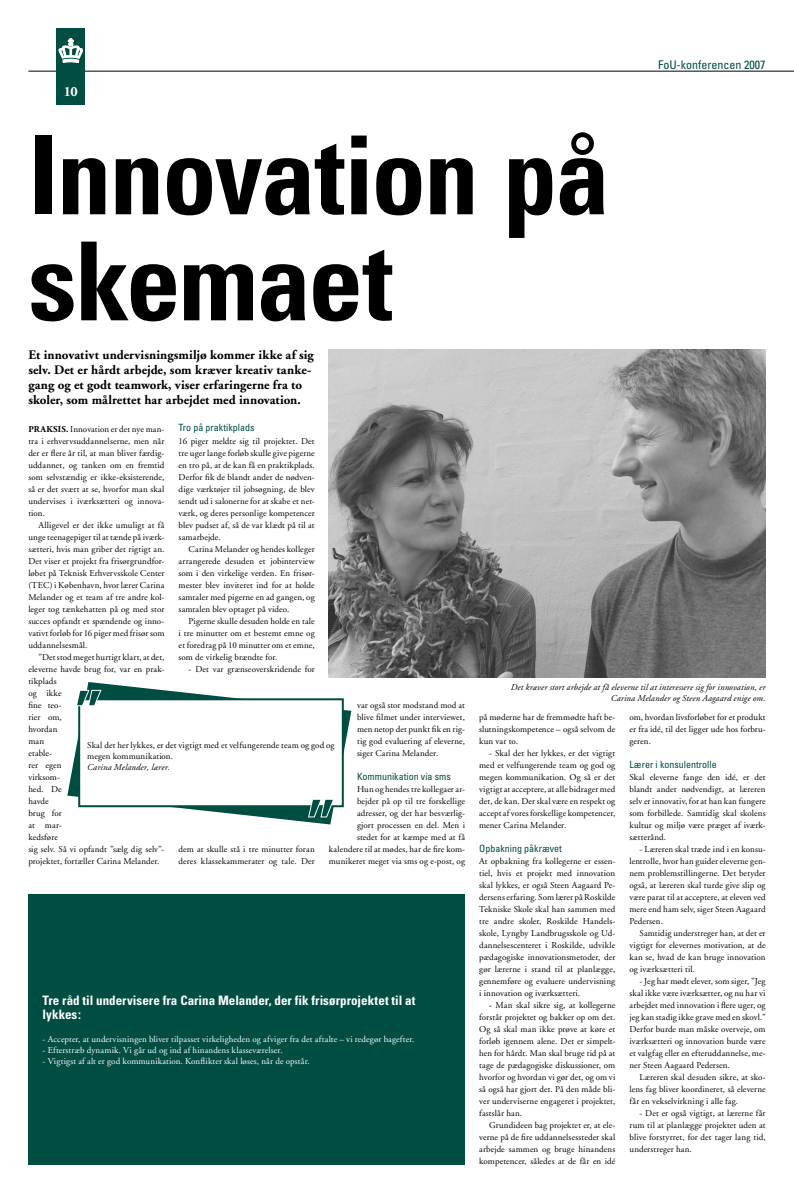
<style>
.page{position:relative;width:794px;height:1191px;background:#fff}
.page>*{position:absolute;margin:0;border:0;box-sizing:border-box;transform-origin:0 0}
.t1{font:700 condensed 109px/106px "Univers";letter-spacing:-.015em;color:#000}
.t2{font:condensed 72px "Univers";color:#004d41}
.t3{font:700 14px "Adobe Garamond";color:#fff}
.t4{font:700 13px/15px "Adobe Garamond";letter-spacing:.005em;color:#000}
.t5{font:700 condensed 13px/14px "Univers";letter-spacing:.005em;color:#fff}
.t6{font:condensed 12px "Univers";color:#004d41}
.t7{font:condensed 10px "Univers";color:#004d41}
.t8{font:9px/12px "Adobe Garamond";letter-spacing:.01em;color:#000;text-align:justify}
.t9{font:9px "Adobe Garamond";letter-spacing:.015em;color:#fff}
.t10{font:italic 9px/11px "Adobe Garamond";letter-spacing:.01em;color:#000;text-align:right}
.s1{font-weight:700}
</style>
<div class="page">
<hr style="left:28px;top:71px;width:766px;height:1px;background:#000">
<div style="left:57px;top:28px;width:28px;height:77px;background:#004d41"></div>
<svg style="left:59px;top:38px;width:24px;height:25px"></svg>
<div style="left:28px;top:894px;width:437px;height:270px;background:#004d41"></div>
<img style="left:329px;top:349px;width:436px;height:328px">
<svg style="left:67px;top:682px;width:284px;height:142px"></svg>
<div style="left:79px;top:699px;width:264px;height:107px;background:#fff"></div>
<div style="left:78px;top:698px;width:266px;height:109px;border:2px solid #004d41"></div>
<svg style="left:75px;top:689px;width:28px;height:18px"></svg>
<svg style="left:307px;top:804px;width:29px;height:15px"></svg>
<h3 class="t3" style="left:64px;top:84px;width:15px">10</h3>
<h1 class="t1" style="left:28px;top:122px;width:583px">Innovation på skemaet</h1>
<h3 class="t4" style="left:28px;top:348px;width:287px">Et innovativt undervisningsmiljø kommer ikke af sig selv. Det er hårdt arbejde, som kræver kreativ tanke&shy;gang og et godt teamwork, viser erfaringerne fra to skoler, som målrettet har arbejdet med innovation.</h3>
<h3 class="t6" style="left:658px;top:57px;width:109px">FoU-konferencen 2007</h3>
<p class="t7" style="left:179px;top:420px;width:77px">Tro på praktikplads</p>
<p class="t8" style="left:179px;top:435px;width:138px">16 piger meldte sig til projektet. Det tre uger lange forløb skulle give pigerne en tro på, at de kan få en praktikplads.<br>Derfor fik de blandt andet de nødven&shy;dige værktøjer til jobsøgning, de blev sendt ud i salonerne for at skabe et net&shy;værk, og deres personlige kompetencer blev pudset af, så de var klædt på til at samarbejde.</p>
<p class="t8" style="left:179px;top:543px;width:138px;text-indent:10px">Carina Melander og hendes kolleger arrangerede desuden et jobinterview som i den virkelige verden. En frisør&shy;mester blev inviteret ind for at holde samtaler med pigerne en ad gangen, og samtalen blev optaget på video.</p>
<p class="t8" style="left:179px;top:615px;width:138px;text-indent:10px">Pigerne skulle desuden holde en tale i tre minutter om et bestemt emne og et foredrag på 10 minutter om et emne, som de virkelig brændte for.</p>
<p class="t8" style="left:189px;top:663px;width:128px">- Det var grænseoverskridende for</p>
<p class="t8" style="left:28px;top:423px;width:138px"><span class="s1">PRAKSIS.</span> Innovation er det nye man&shy;tra i erhvervsuddannelserne, men når der er flere år til, at man bliver færdig&shy;uddannet, og tanken om en fremtid som selvstændig er ikke-eksisterende, så er det svært at se, hvorfor man skal undervises i iværksætteri og innova&shy;tion.</p>
<p class="t8" style="left:28px;top:519px;width:138px;text-indent:10px">Alligevel er det ikke umuligt at få unge teenagepiger til at tænde på iværk&shy;sætteri, hvis man griber det rigtigt an.<br>Det viser et projekt fra frisørgrundfor&shy;løbet på Teknisk Erhvervsskole Center (TEC) i København, hvor lærer Carina Melander og et team af tre andre kol&shy;leger tog tænkehatten på og med stor succes opfandt et spændende og inno&shy;vativt forløb for 16 piger med frisør som uddannelsesmål.</p>
<p class="t8" style="left:28px;top:651px;width:138px;text-align:left;text-indent:10px">”Det stod meget hurtigt klart, at det, eleverne havde brug for, var en prak&shy;tikplads<br>og ikke<br>fine teo-<br>rier om,<br>hvordan<br>man<br>etable-<br>rer egen<br>virksom-<br>hed. De<br>havde<br>brug for<br>at mar-<br>kedsføre<br>sig selv. Så vi opfandt ”sælg dig selv”- projektet, fortæller Carina Melander.</p>
<h2 class="t2" style="left:73px;top:671px;width:33px">”</h2>
<p class="t8" style="left:357px;top:699px;width:109px">var også stor modstand mod at blive filmet under interviewet, men netop det punkt fik en rig&shy;tig god evaluering af eleverne, siger Carina Melander.</p>
<p class="t7" style="left:357px;top:770px;width:95px">Kommunikation via sms</p>
<p class="t8" style="left:329px;top:783px;width:138px;text-align:right">Hun og hendes tre kollegaer ar-<br>bejder på op til tre forskellige adresser, og det har besværlig-<br>gjort processen en del. Men i<br>stedet for at kæmpe med at få kalendere til at mødes, har de fire kom&shy;munikeret meget via sms og e-post, og</p>
<p class="t8" style="left:87px;top:739px;width:249px;line-height:11px">Skal det her lykkes, er det vigtigt med et velfungerende team og god og megen kommunikation.</p>
<p class="t10" style="left:87px;top:762px;width:84px">Carina Melander, lærer.</p>
<h2 class="t2" style="left:307px;top:736px;width:30px">,,</h2>
<p class="t8" style="left:179px;top:843px;width:138px">dem at skulle stå i tre minutter foran deres klassekammerater og tale. Der</p>
<h3 class="t5" style="left:43px;top:993px;width:374px">Tre råd til undervisere fra Carina Melander, der fik frisørprojektet til at lykkes:</h3>
<p class="t9" style="left:43px;top:1034px;width:373px">- Accepter, at undervisningen bliver tilpasset virkeligheden og afviger fra det aftalte – vi redegør bagefter.</p>
<p class="t9" style="left:43px;top:1045px;width:242px">- Efterstræb dynamik. Vi går ud og ind af hinandens klasseværelser.</p>
<p class="t9" style="left:43px;top:1056px;width:269px">- Vigtigst af alt er god kommunikation. Konflikter skal løses, når de opstår.</p>
<p class="t10" style="left:510px;top:682px;width:256px">Det kræver stort arbejde at få eleverne til at interessere sig for innovation, er<br>Carina Melander og Steen Aagaard enige om.</p>
<p class="t8" style="left:479px;top:711px;width:138px">på møderne har de fremmødte haft be&shy;slutningskompetence – også selvom de kun var to.</p>
<p class="t8" style="left:479px;top:747px;width:138px;text-indent:10px">- Skal det her lykkes, er det vigtigt med et velfungerende team og god og megen kommunikation. Og så er det vigtigt at acceptere, at alle bidrager med det, de kan. Der skal være en respekt og accept af vores forskellige kompetencer, mener Carina Melander.</p>
<p class="t7" style="left:479px;top:842px;width:84px">Opbakning påkrævet</p>
<p class="t8" style="left:479px;top:855px;width:138px">At opbakning fra kollegerne er essen&shy;tiel, hvis et projekt med innovation skal lykkes, er også Steen Aagaard Pe&shy;dersens erfaring. Som lærer på Roskilde Tekniske Skole skal han sammen med tre andre skoler, Roskilde Handels&shy;skole, Lyngby Landbrugsskole og Ud&shy;dannelsescenteret i Roskilde, udvikle pædagogiske innovationsmetoder, der gør lærerne i stand til at planlægge, gennemføre og evaluere undervisning i innovation og iværksætteri.</p>
<p class="t8" style="left:479px;top:999px;width:138px;text-indent:10px">- Man skal sikre sig, at kollegerne forstår projektet og bakker op om det.<br>Og så skal man ikke prøve at køre et forløb igennem alene. Det er simpelt&shy;hen for hårdt. Man skal bruge tid på at tage de pædagogiske diskussioner, om hvorfor og hvordan vi gør det, og om vi så også har gjort det. På den måde bli&shy;ver underviserne engageret i projektet, fastslår han.</p>
<p class="t8" style="left:479px;top:1119px;width:138px;text-indent:10px">Grundideen bag projektet er, at ele&shy;verne på de fire uddannelsessteder skal arbejde sammen og bruge hinandens kompetencer, således at de får en idé</p>
<p class="t8" style="left:629px;top:711px;width:138px">om, hvordan livsforløbet for et produkt er fra idé, til det ligger ude hos forbru&shy;geren.</p>
<p class="t7" style="left:629px;top:758px;width:89px">Lærer i konsulentrolle</p>
<p class="t8" style="left:629px;top:771px;width:138px">Skal eleverne fange den idé, er det blandt andet nødvendigt, at læreren selv er innovativ, for at han kan fungere som forbillede. Samtidig skal skolens kultur og miljø være præget af iværk&shy;sætterånd.</p>
<p class="t8" style="left:629px;top:843px;width:138px;text-indent:10px">- Læreren skal træde ind i en konsu&shy;lentrolle, hvor han guider eleverne gen&shy;nem problemstillingerne. Det betyder også, at læreren skal turde give slip og være parat til at acceptere, at eleven ved mere end ham selv, siger Steen Aagaard Pedersen.</p>
<p class="t8" style="left:629px;top:927px;width:138px;text-indent:10px">Samtidig understreger han, at det er vigtigt for elevernes motivation, at de kan se, hvad de kan bruge innovation og iværksætteri til.</p>
<p class="t8" style="left:629px;top:975px;width:138px;text-indent:10px">- Jeg har mødt elever, som siger, ”Jeg skal ikke være iværksætter, og nu har vi arbejdet med innovation i flere uger, og jeg kan stadig ikke grave med en skovl.” Derfor burde man måske overveje, om iværksætteri og innovation burde være et valgfag eller en efteruddannelse, me&shy;ner Steen Aagaard Pedersen.</p>
<p class="t8" style="left:629px;top:1071px;width:138px;text-indent:10px">Læreren skal desuden sikre, at sko&shy;lens fag bliver koordineret, så eleverne får en vekselvirkning i alle fag.</p>
<p class="t8" style="left:629px;top:1107px;width:138px;text-indent:10px">- Det er også vigtigt, at lærerne får rum til at planlægge projektet uden at blive forstyrret, for det tager lang tid, understreger han.</p>
</div>
